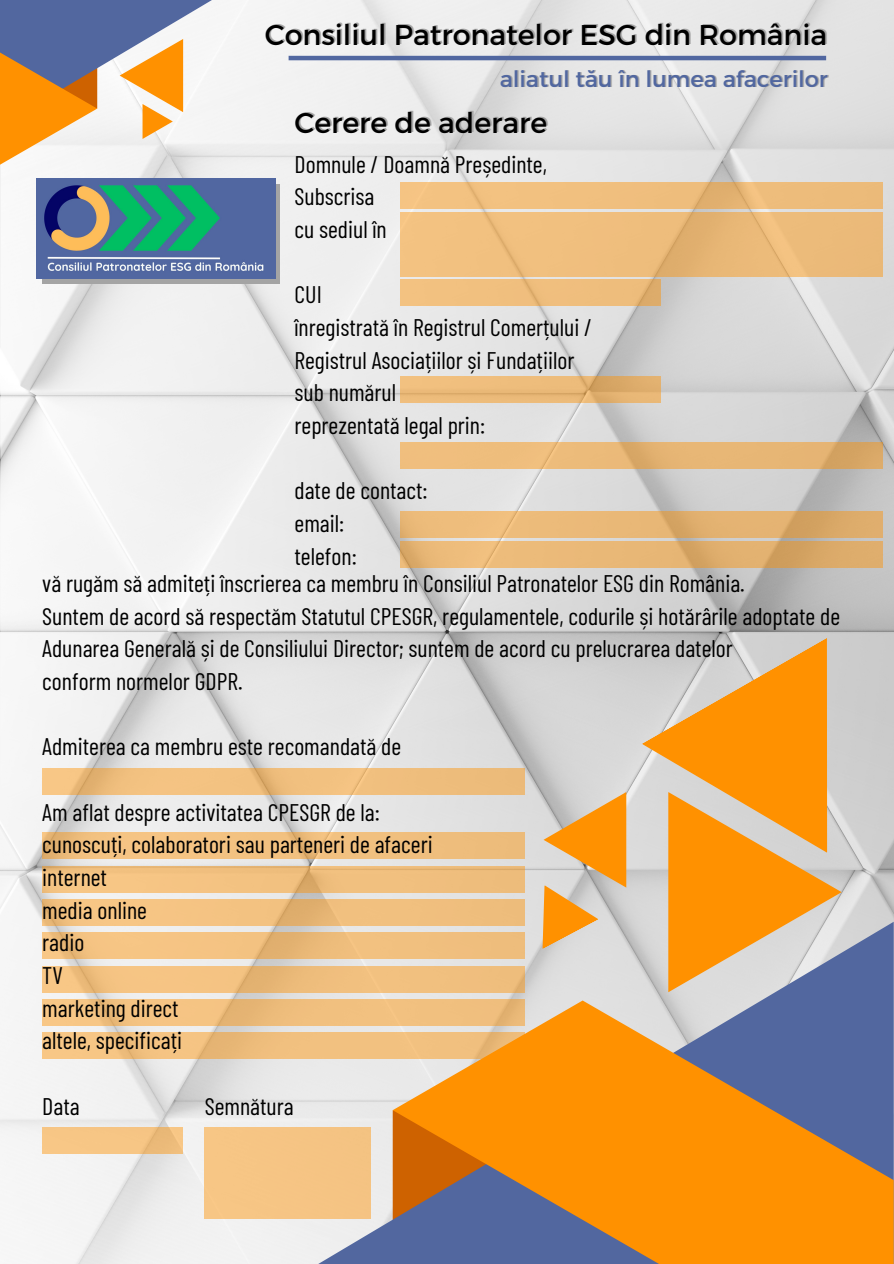
<style>
.page{position:relative;width:894px;height:1264px;background:#fff}
.page>*{position:absolute;margin:0;border:0;box-sizing:border-box;transform-origin:0 0}
.t1{font:28.5px "Montserrat";color:#000}
.t2{font:24px/32.7px "Barlow Condensed";color:#000}
.t3{font:22.5px "Montserrat";color:#5167a0}
</style>
<div class="page">
<img style="left:0;top:395px;width:893px;height:868px">
<img style="left:1px;top:0;width:892px;height:900px">
<svg style="left:210px;top:921px;width:683px;height:342px;background:#d3d4d9"></svg>
<svg style="left:392px;top:1000px;width:501px;height:263px;background:#c58741"></svg>
<svg style="left:0;top:0;width:227px;height:178px"></svg>
<svg style="left:542px;top:792px;width:84px;height:157px;background:#e4b578"></svg>
<svg style="left:641px;top:637px;width:200px;height:355px;background:#e8af64"></svg>
<div style="left:42px;top:184px;width:238px;height:100px;background:#a4a4a4"></div>
<img style="left:37px;top:179px;width:238px;height:100px">
<hr style="left:288px;top:56px;width:537px;height:4px;background:#5167a0">
<div style="left:400px;top:182px;width:482px;height:26px;background:linear-gradient(to right,#f4c382,#e9b877)"></div>
<div style="left:400px;top:211px;width:482px;height:65px;background:linear-gradient(to right,#f2c180,#e8b776)"></div>
<div style="left:400px;top:279px;width:261px;height:26px;background:linear-gradient(to right,#f5c483,#e8b776)"></div>
<svg style="left:400px;top:377px;width:261px;height:26px;background:#e7b675"></svg>
<svg style="left:400px;top:442px;width:482px;height:26px;background:#e7b675"></svg>
<div style="left:42px;top:866px;width:482px;height:26px;background:linear-gradient(to right,#f5c483,#ecbb7a)"></div>
<svg style="left:42px;top:899px;width:482px;height:26px;background:#f0bf7e"></svg>
<svg style="left:42px;top:932px;width:482px;height:27px;background:#f0be7e"></svg>
<svg style="left:42px;top:966px;width:482px;height:26px;background:#f0bf7e"></svg>
<div style="left:42px;top:999px;width:482px;height:26px;background:linear-gradient(to right,#f4c282,#edbc7b)"></div>
<svg style="left:42px;top:1032px;width:482px;height:26px;background:#f1bd79"></svg>
<div style="left:42px;top:832px;width:482px;height:26px;background:#f1c07f"></div>
<svg style="left:42px;top:768px;width:482px;height:26px;background:#efbe7d"></svg>
<div style="left:42px;top:1126px;width:140px;height:27px;background:linear-gradient(to right,#fac988,#efbe7d)"></div>
<div style="left:204px;top:1126px;width:167px;height:91px;background:#f6c484"></div>
<svg style="left:400px;top:511px;width:482px;height:26px;background:#e5b373"></svg>
<svg style="left:400px;top:541px;width:482px;height:26px;background:#e3b271"></svg>
<p class="t1" style="left:265px;top:16px;width:564px">Consiliul Patronatelor ESG din România</p>
<p class="t3" style="left:499px;top:65px;width:329px">aliatul tău în lumea afacerilor</p>
<p class="t1" style="left:294px;top:104px;width:254px">Cerere de aderare</p>
<p class="t2" style="left:294px;top:147px;width:254px">Domnule / Doamnă Președinte,</p>
<p class="t2" style="left:294px;top:179px;width:81px">Subscrisa</p>
<p class="t2" style="left:294px;top:212px;width:94px">cu sediul în</p>
<p class="t2" style="left:294px;top:277px;width:29px">CUI</p>
<p class="t2" style="left:294px;top:310px;width:299px">înregistrată în Registrul Comerțului /</p>
<p class="t2" style="left:294px;top:343px;width:281px">Registrul Asociațiilor și Fundațiilor</p>
<p class="t2" style="left:294px;top:375px;width:103px">sub numărul</p>
<p class="t2" style="left:294px;top:408px;width:192px">reprezentată legal prin:</p>
<p class="t2" style="left:294px;top:473px;width:135px">date de contact:</p>
<p class="t2" style="left:294px;top:506px;width:51px">email:</p>
<p class="t2" style="left:294px;top:538px;width:64px">telefon:</p>
<p class="t2" style="left:42px;top:566px;width:704px">vă rugăm să admiteți înscrierea ca membru în Consiliul Patronatelor ESG din România.</p>
<p class="t2" style="left:42px;top:598px;width:799px">Suntem de acord să respectăm Statutul CPESGR, regulamentele, codurile și hotărârile adoptate de<br>Adunarea Generală și de Consiliului Director; suntem de acord cu prelucrarea datelor</p>
<p class="t2" style="left:42px;top:664px;width:202px">conform normelor GDPR.</p>
<p class="t2" style="left:42px;top:729px;width:360px">Admiterea ca membru este recomandată de</p>
<p class="t2" style="left:42px;top:794px;width:339px">Am aflat despre activitatea CPESGR de la:</p>
<p class="t2" style="left:42px;top:827px;width:392px">cunoscuți, colaboratori sau parteneri de afaceri</p>
<p class="t2" style="left:42px;top:860px;width:66px">internet</p>
<p class="t2" style="left:42px;top:892px;width:106px">media online</p>
<p class="t2" style="left:42px;top:925px;width:44px">radio</p>
<p class="t2" style="left:42px;top:958px;width:22px">TV</p>
<p class="t2" style="left:42px;top:990px;width:138px">marketing direct</p>
<p class="t2" style="left:42px;top:1023px;width:141px">altele, specificați</p>
<p class="t2" style="left:42px;top:1088px;width:39px">Data</p>
<p class="t2" style="left:205px;top:1088px;width:90px">Semnătura</p>
</div>
